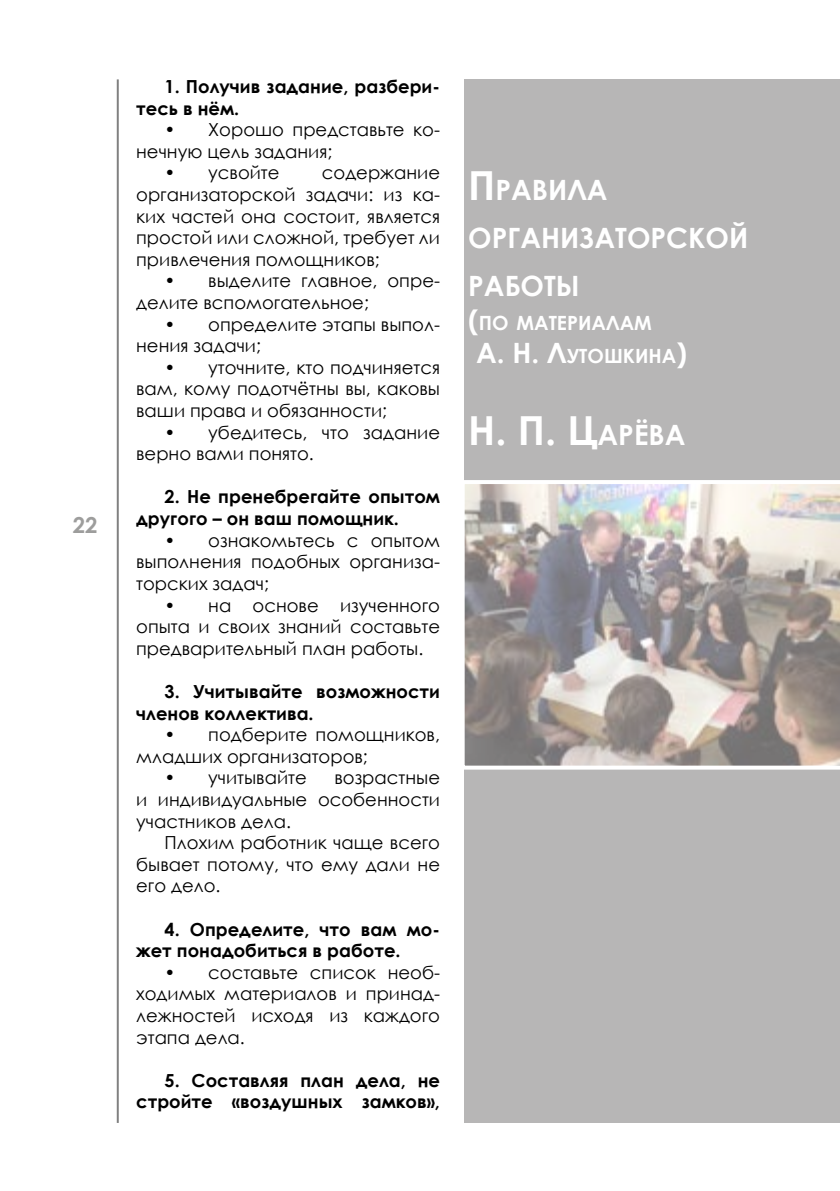
<style>
.page{position:relative;width:840px;height:1191px;background:#fff}
.page>*{position:absolute;margin:0;border:0;box-sizing:border-box;transform-origin:0 0}
.t1{font:700 40px "Century Gothic";color:#fff}
.t2{font:700 28px/48px "Century Gothic";color:#fff}
.t3{font:700 22px "Century Gothic";color:#9d9d9c}
.t4{font:700 19.6px/33.6px "Century Gothic";color:#fff}
.t5{font:18px/21.6px "Century Gothic";color:#000;text-align:justify}
.t6{font:700 18px/21.6px "Century Gothic";color:#000}
.s1{font-size:40px}
.s2{font-size:28px}
</style>
<div class="page">
<hr style="left:117px;top:79px;width:2px;height:1044px;background:#000">
<div style="left:464px;top:79px;width:375px;height:1044px;background:#b7b6b6"></div>
<svg style="left:464px;top:480px;width:375px;height:289px;background:#b2aba8"></svg>
<p class="t3" style="left:73px;top:508px;width:26px">22</p>
<p class="t6" style="left:136px;top:75px;width:305px;text-indent:28px">1. Получив задание, разбери&shy;тесь в нём.</p>
<p class="t5" style="left:136px;top:118px;width:305px;text-indent:28px">• Хорошо представьте ко&shy;нечную цель задания;</p>
<p class="t5" style="left:164px;top:162px;width:116px">• усвойте</p>
<p class="t5" style="left:136px;top:162px;width:305px;text-indent:186px">содержание организаторской задачи: из ка&shy;ких частей она состоит, является простой или сложной, требует ли привлечения помощников;</p>
<p class="t5" style="left:136px;top:270px;width:305px;text-indent:28px">• выделите главное, опре&shy;делите вспомогательное;</p>
<p class="t5" style="left:136px;top:313px;width:305px;text-indent:28px">• определите этапы выпол&shy;нения задачи;</p>
<p class="t5" style="left:136px;top:356px;width:305px;text-indent:28px">• уточните, кто подчиняется вам, кому подотчётны вы, каковы ваши права и обязанности;</p>
<p class="t5" style="left:136px;top:421px;width:305px;text-indent:28px">• убедитесь, что задание верно вами понято.</p>
<p class="t6" style="left:136px;top:485px;width:305px;text-indent:28px">2. Не пренебрегайте опытом другого – он ваш помощник.</p>
<p class="t5" style="left:136px;top:529px;width:305px;text-indent:28px">• ознакомьтесь с опытом выполнения подобных организа&shy;торских задач;</p>
<p class="t5" style="left:136px;top:594px;width:305px;text-indent:28px">• на основе изученного опыта и своих знаний составьте предварительный план работы.</p>
<p class="t6" style="left:136px;top:680px;width:305px;text-indent:28px">3. Учитывайте возможности членов коллектива.</p>
<p class="t5" style="left:136px;top:723px;width:305px;text-indent:28px">• подберите помощников, младших организаторов;</p>
<p class="t5" style="left:164px;top:766px;width:144px">• учитывайте</p>
<p class="t5" style="left:136px;top:766px;width:305px;text-indent:198px">возрастные и индивидуальные особенности участников дела.</p>
<p class="t5" style="left:136px;top:831px;width:305px;text-indent:28px">Плохим работник чаще всего бывает потому, что ему дали не его дело.</p>
<p class="t6" style="left:136px;top:917px;width:305px;text-indent:28px">4. Определите, что вам мо&shy;жет понадобиться в работе.</p>
<p class="t5" style="left:136px;top:961px;width:305px;text-indent:28px">• составьте список необ&shy;ходимых материалов и принад&shy;лежностей исходя из каждого этапа дела.</p>
<p class="t6" style="left:136px;top:1068px;width:305px;text-align:right">5. Составляя план дела, не стройте «воздушных замков»,</p>
<h2 class="t2" style="left:468px;top:165px;width:281px"><span class="s1">П</span>равила организаторской работы</h2>
<p class="t4" style="left:476px;top:305px;width:212px;text-indent:-8px"><span class="s2">(</span>по материалам<br><span class="s2">А. Н . Л</span>утошкина<span class="s2">)</span></p>
<h1 class="t1" style="left:468px;top:400px;width:219px">Н. П. Ц<span class="s2">арёва</span></h1>
</div>
